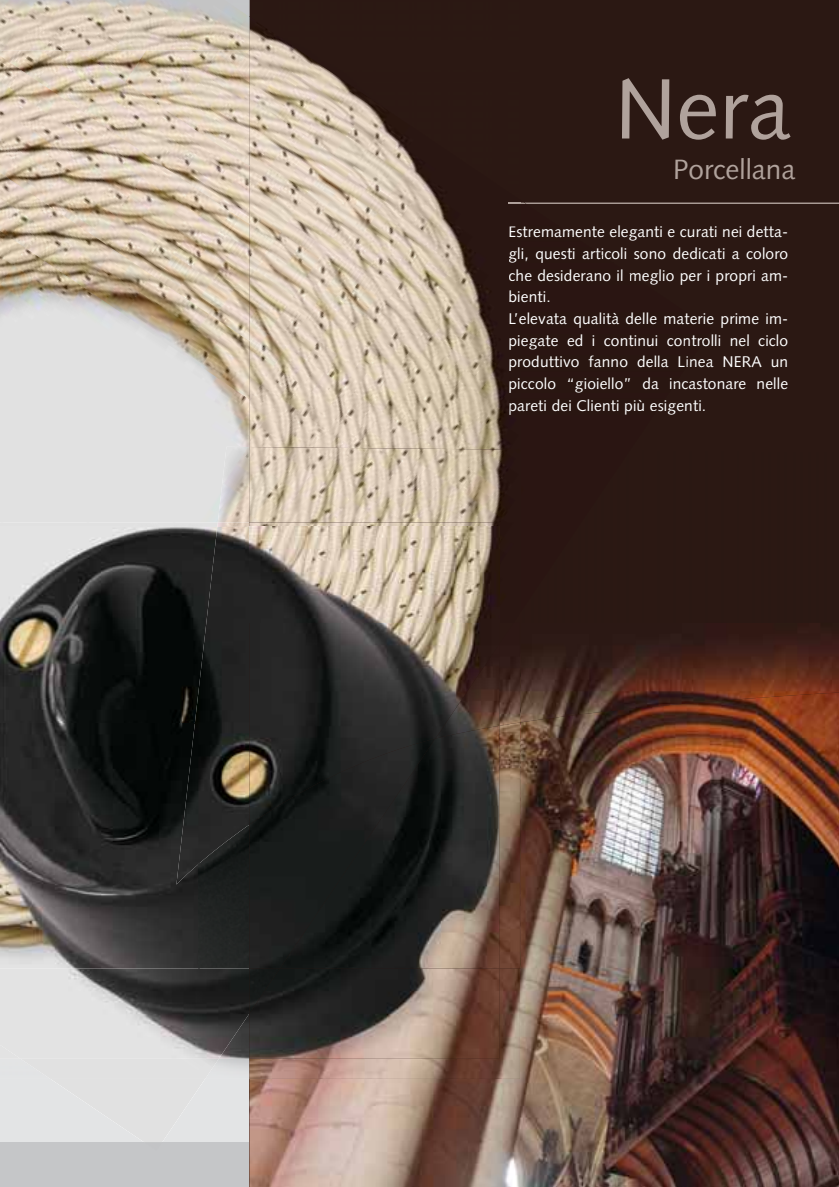
<style>
.page{position:relative;width:839px;height:1187px;background:#fff}
.page>*{position:absolute;margin:0;border:0;box-sizing:border-box;transform-origin:0 0}
.t1{font:85.4px "Syntax";color:#b0a29c}
.t2{font:28px "Syntax";color:#b0a29c}
.t3{font:15.6px/21.6px "Syntax";letter-spacing:.01em;color:#fff;text-align:justify}
.s1{color:#fefefe}
.s2{color:#f5f5f5}
</style>
<div class="page">
<div style="left:205px;top:1079px;width:44px;height:63px;background:#e3e4e5"></div>
<div style="left:0;top:1142px;width:839px;height:44px;background:#c5c6c8"></div>
<div style="left:250px;top:0;width:589px;height:1186px;background:#2b1813"></div>
<img style="left:249px;top:722px;width:590px;height:464px">
<img style="left:521px;top:631px;width:318px;height:91px">
<img style="left:520px;top:677px;width:1px;height:291px">
<div style="left:0;top:1079px;width:205px;height:63px;background:#e3e4e5"></div>
<img style="left:188px;top:405px;width:62px;height:117px">
<img style="left:0;top:343px;width:250px;height:62px">
<div style="left:0;top:363px;width:188px;height:159px;background:#e1e1e1"></div>
<img style="left:0;top:0;width:250px;height:343px">
<div style="left:0;top:416px;width:119px;height:106px;background:#e1e1e1"></div>
<img style="left:0;top:42px;width:250px;height:187px">
<img style="left:124px;top:42px;width:126px;height:125px">
<img style="left:0;top:468px;width:8px;height:54px">
<img style="left:47px;top:42px;width:106px;height:40px">
<img style="left:250px;top:29px;width:271px;height:418px">
<svg style="left:509px;top:203px;width:330px;height:1px"></svg>
<svg style="left:510px;top:291px;width:11px;height:12px"></svg>
<img style="left:217px;top:447px;width:33px;height:80px">
<img style="left:250px;top:447px;width:258px;height:75px">
<img style="left:249px;top:968px;width:271px;height:111px">
<img style="left:499px;top:726px;width:21px;height:242px">
<img style="left:499px;top:668px;width:21px;height:58px">
<div style="left:0;top:522px;width:219px;height:557px;background:#e1e1e1"></div>
<img style="left:250px;top:522px;width:248px;height:5px">
<img style="left:0;top:968px;width:499px;height:91px">
<img style="left:435px;top:825px;width:64px;height:143px">
<img style="left:249px;top:968px;width:31px;height:45px">
<img style="left:0;top:527px;width:176px;height:196px">
<img style="left:0;top:723px;width:199px;height:245px">
<div style="left:199px;top:884px;width:50px;height:84px;background:#212423"></div>
<img style="left:249px;top:825px;width:186px;height:143px">
<img style="left:176px;top:527px;width:74px;height:357px">
<img style="left:249px;top:527px;width:250px;height:298px">
<h1 class="t1" style="left:615px;top:74px;width:177px">Nera</h1>
<h2 class="t2" style="left:673px;top:158px;width:124px">Porcellana</h2>
<p class="t3" style="left:509px;top:223px;width:281px">Estremamente eleganti e curati nei detta&shy;gli, questi articoli sono dedicati a coloro che desiderano il meglio per i propri am-</p>
<p class="t3" style="left:509px;top:309px;width:281px">L’elevata qualità delle materie prime im&shy;piegate ed i continui controlli nel ciclo produttivo fanno della Linea NERA un <span class="s1">pi</span>ccolo “gioiello” da incastonare nelle <span class="s2">p</span><span class="s1">a</span>reti dei Clienti più esigenti.</p>
<p class="t3" style="left:509px;top:288px;width:44px">bienti.</p>
</div>
